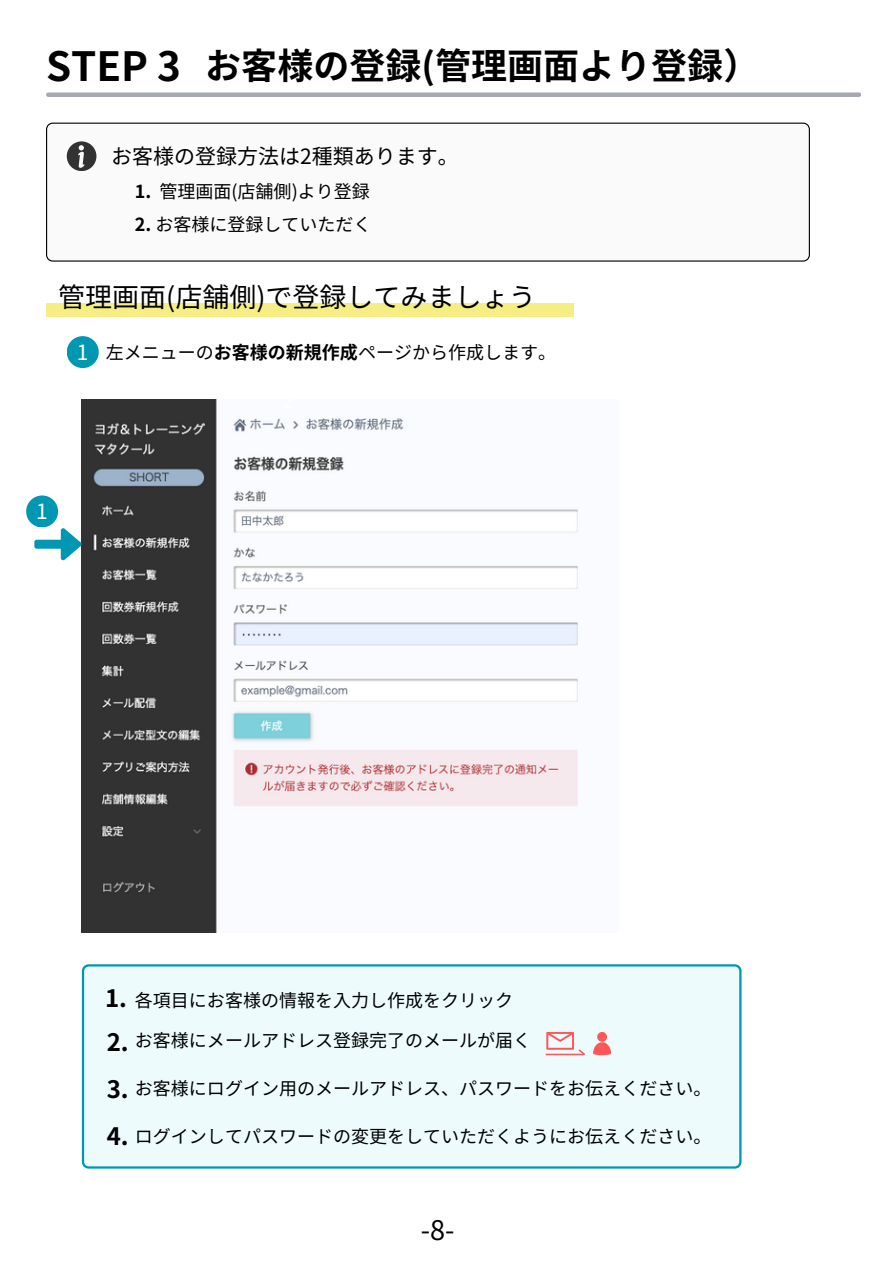
<style>
.page{position:relative;width:894px;height:1264px;background:#fff}
.page>*{position:absolute;margin:0;border:0;box-sizing:border-box;transform-origin:0 0}
.t1{font:700 40.35px "Noto Sans JP";color:#000}
.t2{font:700 36px "Noto Sans JP";color:#000}
.t3{font:27px "Noto Sans JP";color:#000}
.t4{font:700 24px "Noto Sans JP";color:#000}
.t5{font:21px "Noto Sans JP";color:#000}
.t6{font:21px "Noto Sans JP";color:#fff}
.t7{font:18px "Noto Sans JP";color:#000}
.s1{font-weight:700}
</style>
<div class="page">
<svg style="left:46px;top:123px;width:763px;height:138px"></svg>
<div style="left:48px;top:92px;width:810px;height:5px;background:#a6a9b0"></div>
<img style="left:82px;top:399px;width:496px;height:533px">
<div style="left:46px;top:303px;width:527px;height:14px;background:#f6ee82"></div>
<svg style="left:34px;top:527px;width:48px;height:34px"></svg>
<div style="left:82px;top:964px;width:659px;height:204px;background:#edfbfd"></div>
<div style="left:26px;top:495px;width:32px;height:32px;background:#0097b2;border-radius:50%"></div>
<div style="left:67px;top:336px;width:32px;height:32px;background:#0097b2;border-radius:50%"></div>
<svg style="left:67px;top:141px;width:29px;height:30px"></svg>
<svg style="left:546px;top:1031px;width:40px;height:25px"></svg>
<svg style="left:593px;top:1031px;width:17px;height:24px"></svg>
<p class="t1" style="left:46px;top:34px;width:136px">STEP 3</p>
<p class="t2" style="left:205px;top:37px;width:555px">お客様の登録(管理画面より登録）</p>
<p class="t5" style="left:111px;top:140px;width:349px">お客様の登録方法は2種類あります。</p>
<h3 class="t7" style="left:135px;top:177px;width:236px"><span class="s1">1.</span> 管理画面(店舗側)より登録</h3>
<p class="t7" style="left:135px;top:210px;width:238px"><span class="s1">2.</span> お客様に登録していただく</p>
<p class="t3" style="left:58px;top:276px;width:479px">管理画面(店舗側)で登録してみましょう</p>
<p class="t6" style="left:77px;top:336px;width:13px">1</p>
<h4 class="t7" style="left:106px;top:338px;width:452px">左メニューの<span class="s1">お客様の新規作成</span>ページから作成します。</h4>
<h2 class="t6" style="left:36px;top:495px;width:13px">1</h2>
<h4 class="t4" style="left:105px;top:979px;width:23px">1.</h4>
<p class="t4" style="left:107px;top:1023px;width:23px">2.</p>
<p class="t4" style="left:107px;top:1069px;width:23px">3.</p>
<h4 class="t4" style="left:107px;top:1116px;width:23px">4.</h4>
<p class="t7" style="left:135px;top:985px;width:380px">各項目にお客様の情報を入力し作成をクリック</p>
<h5 class="t7" style="left:135px;top:1025px;width:398px">お客様にメールアドレス登録完了のメールが届く</h5>
<p class="t7" style="left:135px;top:1074px;width:578px">お客様にログイン用のメールアドレス、パスワードをお伝えください。</p>
<p class="t7" style="left:135px;top:1122px;width:578px">ログインしてパスワードの変更をしていただくようにお伝えください。</p>
<h4 class="t3" style="left:421px;top:1208px;width:35px">-8-</h4>
</div>
